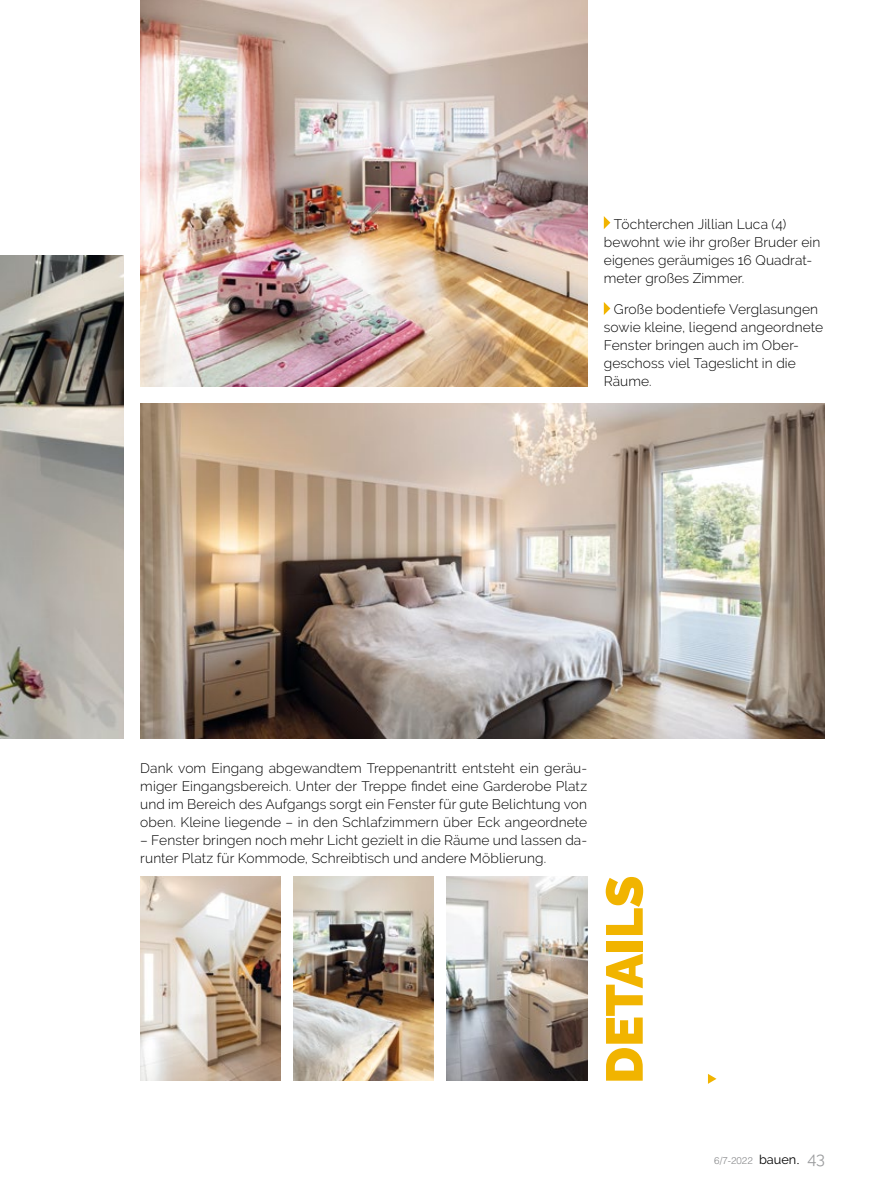
<style>
.page{position:relative;width:893px;height:1191px;background:#fff}
.page>*{position:absolute;margin:0;border:0;box-sizing:border-box;transform-origin:0 0}
.t1{font:900 51.75px "Raleway";letter-spacing:-.005em;color:#f1b400}
.t2{font:300 13.8px/18px "Raleway";letter-spacing:.01em;color:#000}
.t3{font:300 9.75px "Helvetica LT Std";color:#868789}
.s1{font-family:"Raleway";font-weight:400;font-size:12.75px;color:#000}
.s2{font-family:"Futura Std";font-size:15px;color:#000}
.s3{font-family:"Raleway";font-weight:400;font-size:16.5px;color:#9c9d9f}
</style>
<div class="page">
<img style="left:294px;top:876px;width:140px;height:204px">
<img style="left:140px;top:876px;width:141px;height:204px">
<img style="left:447px;top:876px;width:140px;height:204px">
<svg style="left:708px;top:1074px;width:8px;height:9px"></svg>
<img style="left:0;top:255px;width:123px;height:483px">
<img style="left:140px;top:403px;width:685px;height:335px">
<img style="left:140px;top:0;width:447px;height:386px">
<svg style="left:604px;top:216px;width:6px;height:13px"></svg>
<svg style="left:604px;top:302px;width:6px;height:13px"></svg>
<p class="t2" style="left:604px;top:215px;width:218px;text-indent:10px">Töchterchen Jillian Luca (4) bewohnt wie ihr großer Bruder ein eigenes geräumiges 16 Quadrat&shy;meter großes Zimmer.</p>
<p class="t2" style="left:604px;top:300px;width:221px;text-indent:10px">Große bodentiefe Verglasungen sowie kleine, liegend angeordnete<br>Fenster bringen auch im Ober&shy;geschoss viel Tageslicht in die<br>Räume.</p>
<p class="t2" style="left:140px;top:759px;width:448px;text-align:justify">Dank vom Eingang abgewandtem Treppenantritt entsteht ein geräu&shy;miger Eingangsbereich. Unter der Treppe findet eine Garderobe Platz und im Bereich des Aufgangs sorgt ein Fenster für gute Belichtung von oben. Kleine liegende – in den Schlafzimmern über Eck angeordnete</p>
<p class="t2" style="left:140px;top:831px;width:448px">– Fenster bringen noch mehr Licht gezielt in die Räume und lassen da&shy;runter Platz für Kommode, Schreibtisch und andere Möblierung.</p>
<h1 class="t1" style="left:595px;top:1083px;width:210px;rotate:-90deg">DETAILS</h1>
<p class="t3" style="left:714px;top:1156px;width:112px">6/7-2022 <span class="s1">bauen</span><span class="s2">.</span> <span class="s3">43</span></p>
</div>
